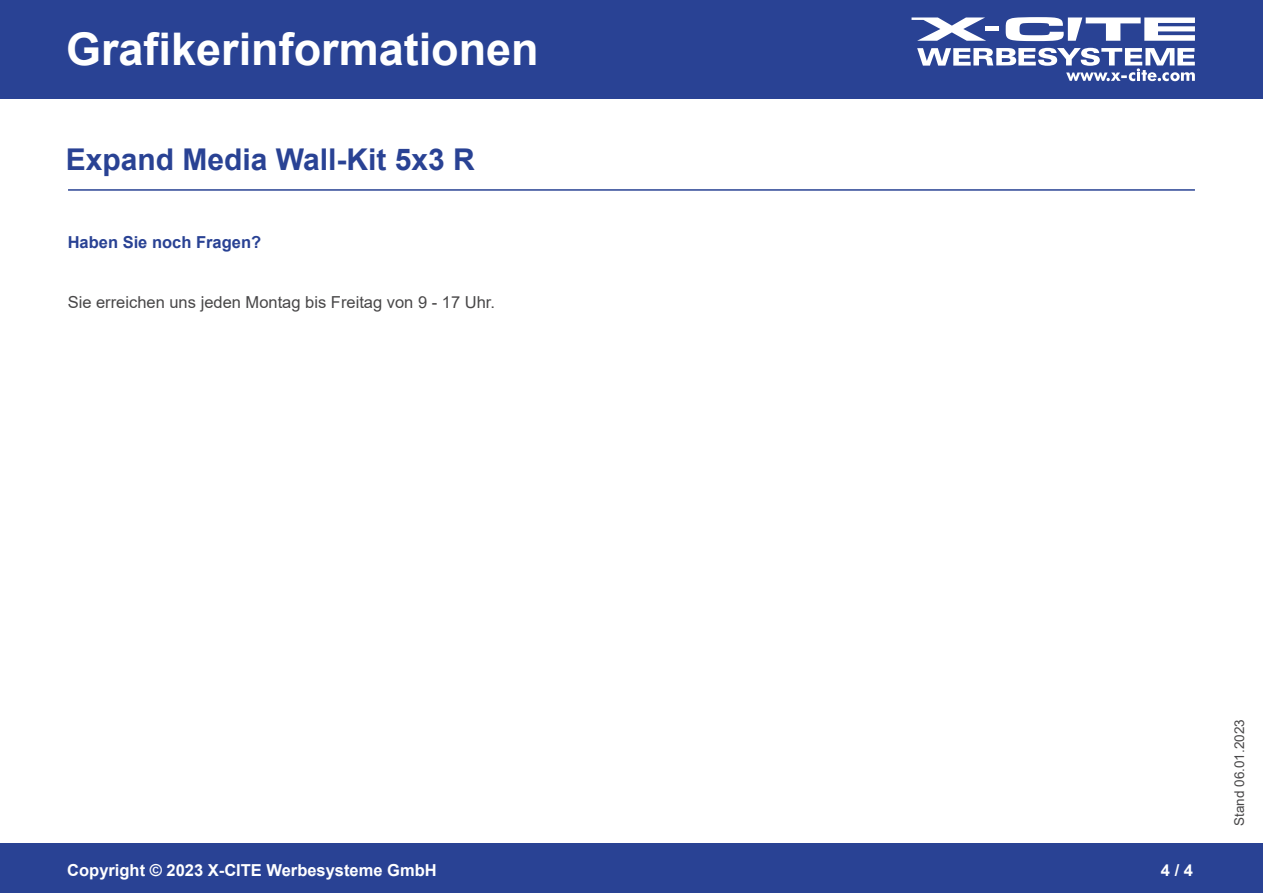
<style>
.page{position:relative;width:1263px;height:893px;background:#fff}
.page>*{position:absolute;margin:0;border:0;box-sizing:border-box;transform-origin:0 0}
.t1{font:700 45px "Arial";color:#fff}
.t2{font:700 30px "Arial";color:#294294}
.t3{font:16.5px "Arial";color:#484748}
.t4{font:700 16.5px "Arial";color:#fff}
.t5{font:700 16.5px "Arial";color:#294294}
.t6{font:13.5px "Arial";color:#484748}
</style>
<div class="page">
<div style="left:0;top:0;width:1263px;height:98px;background:#294294"></div>
<div style="left:0;top:844px;width:1263px;height:49px;background:#294294"></div>
<hr style="left:68px;top:189px;width:1127px;height:2px;background:#294294">
<hr style="left:985px;top:27px;width:14px;height:4px;background:#fff">
<svg style="left:1006px;top:17px;width:189px;height:24px"></svg>
<svg style="left:911px;top:17px;width:75px;height:24px"></svg>
<svg style="left:917px;top:48px;width:278px;height:33px"></svg>
<h1 class="t1" style="left:66px;top:18px;width:474px">Grafikerinformationen</h1>
<h2 class="t2" style="left:66px;top:138px;width:410px">Expand Media Wall-Kit 5x3 R</h2>
<p class="t5" style="left:68px;top:231px;width:195px">Haben Sie noch Fragen?</p>
<p class="t3" style="left:68px;top:291px;width:429px">Sie erreichen uns jeden Montag bis Freitag von 9 - 17 Uhr.</p>
<p class="t4" style="left:67px;top:858px;width:371px">Copyright © 2023 X-CITE Werbesysteme GmbH</p>
<p class="t4" style="left:1161px;top:858px;width:34px">4 / 4</p>
<p class="t6" style="left:1230px;top:826px;width:108px;rotate:-90deg">Stand 06.01.2023</p>
</div>
